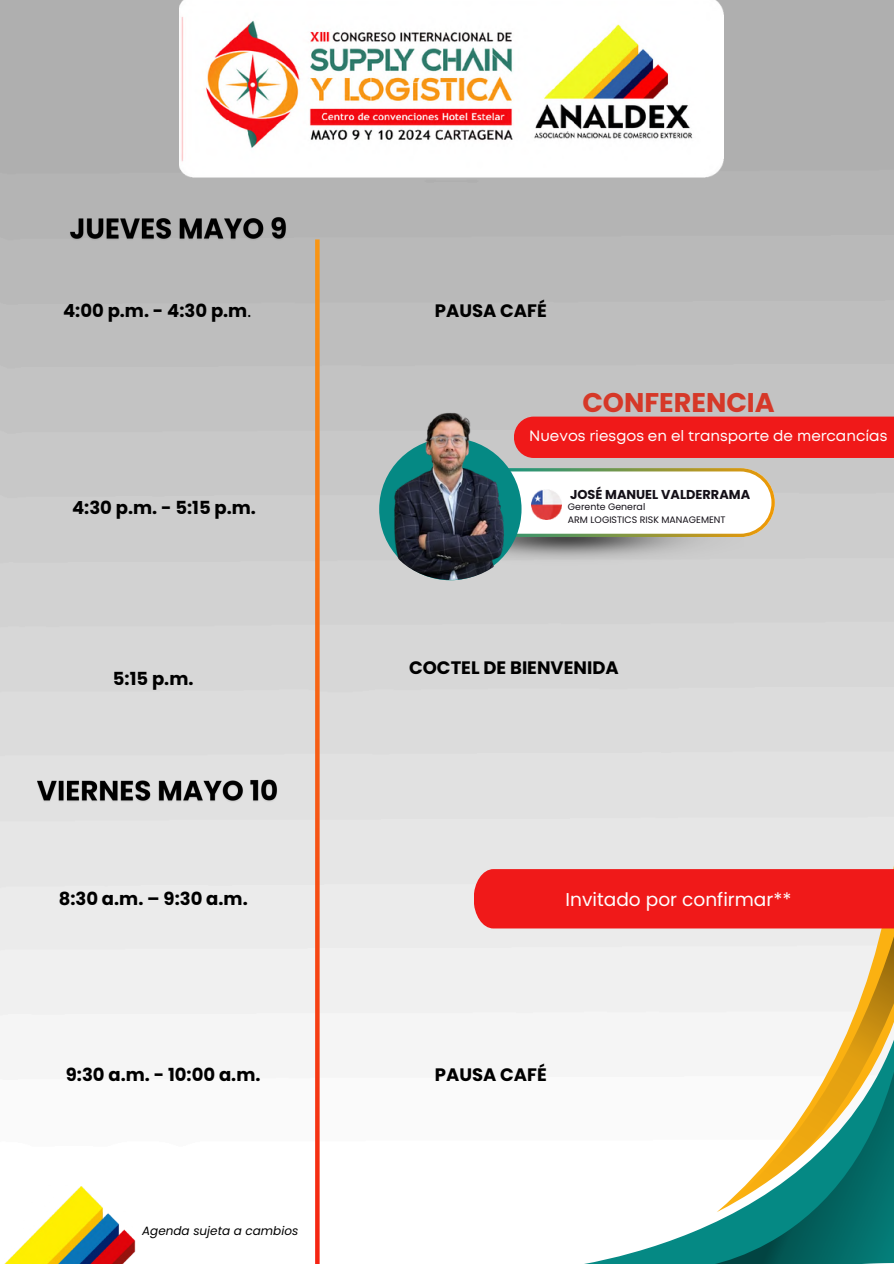
<style>
.page{position:relative;width:894px;height:1264px;background:#fff}
.page>*{position:absolute;margin:0;border:0;box-sizing:border-box;transform-origin:0 0}
.t1{font:700 27px "Poppins";color:#d63828}
.t2{font:18.6px "Poppins";color:#fefefe}
.t3{font:700 18px "Poppins";color:#000}
.t4{font:15px "Mont";color:#fff}
.t5{font:700 12.9px "Poppins";color:#141018}
.t6{font:italic 12px "Poppins";color:#000}
.t7{font:9.45px/12.5px "Poppins";color:#141018}
.s1{font-weight:400}
</style>
<div class="page">
<img style="left:0;top:0;width:893px;height:1263px">
<img style="left:521px;top:537px;width:222px;height:29px">
<svg style="left:521px;top:468px;width:253px;height:69px"></svg>
<div style="left:521px;top:416px;width:372px;height:42px;background:#f01919"></div>
<img style="left:380px;top:397px;width:141px;height:183px">
<div style="left:708px;top:817px;width:185px;height:191px;background:#e6e6e6"></div>
<svg style="left:529px;top:1008px;width:181px;height:255px"></svg>
<svg style="left:691px;top:1022px;width:202px;height:241px"></svg>
<svg style="left:710px;top:928px;width:183px;height:284px"></svg>
<svg style="left:315px;top:239px;width:4px;height:1024px;background:#f56119"></svg>
<img style="left:180px;top:0;width:543px;height:181px">
<div style="left:473px;top:869px;width:420px;height:59px;background:#f01919"></div>
<img style="left:0;top:1185px;width:163px;height:78px">
<img style="left:531px;top:489px;width:30px;height:30px">
<img style="left:67px;top:209px;width:222px;height:39px">
<img style="left:33px;top:771px;width:247px;height:39px">
<p class="t3" style="left:63px;top:298px;width:189px">4:00 p.m. - 4:30 p.m<span class="s1">.</span></p>
<p class="t3" style="left:434px;top:298px;width:113px">PAUSA CAFÉ</p>
<p class="t1" style="left:582px;top:383px;width:194px">CONFERENCIA</p>
<h1 class="t3" style="left:72px;top:495px;width:185px">4:30 p.m. - 5:15 p.m.</h1>
<p class="t3" style="left:113px;top:666px;width:82px">5:15 p.m.</p>
<h5 class="t3" style="left:59px;top:886px;width:190px">8:30 a.m. – 9:30 a.m.</h5>
<h3 class="t4" style="left:529px;top:430px;width:359px">Nuevos riesgos en el transporte de mercancías</h3>
<p class="t5" style="left:570px;top:485px;width:181px">JOSÉ MANUEL VALDERRAMA</p>
<p class="t7" style="left:567px;top:500px;width:159px">Gerente General<br>ARM LOGISTICS RISK MANAGEMENT</p>
<h2 class="t3" style="left:409px;top:655px;width:211px">COCTEL DE BIENVENIDA</h2>
<h2 class="t2" style="left:565px;top:886px;width:227px">Invitado por confirmar**</h2>
<p class="t3" style="left:66px;top:1062px;width:196px">9:30 a.m. - 10:00 a.m.</p>
<h6 class="t3" style="left:434px;top:1062px;width:113px">PAUSA CAFÉ</h6>
<p class="t6" style="left:142px;top:1222px;width:157px">Agenda sujeta a cambios</p>
</div>
